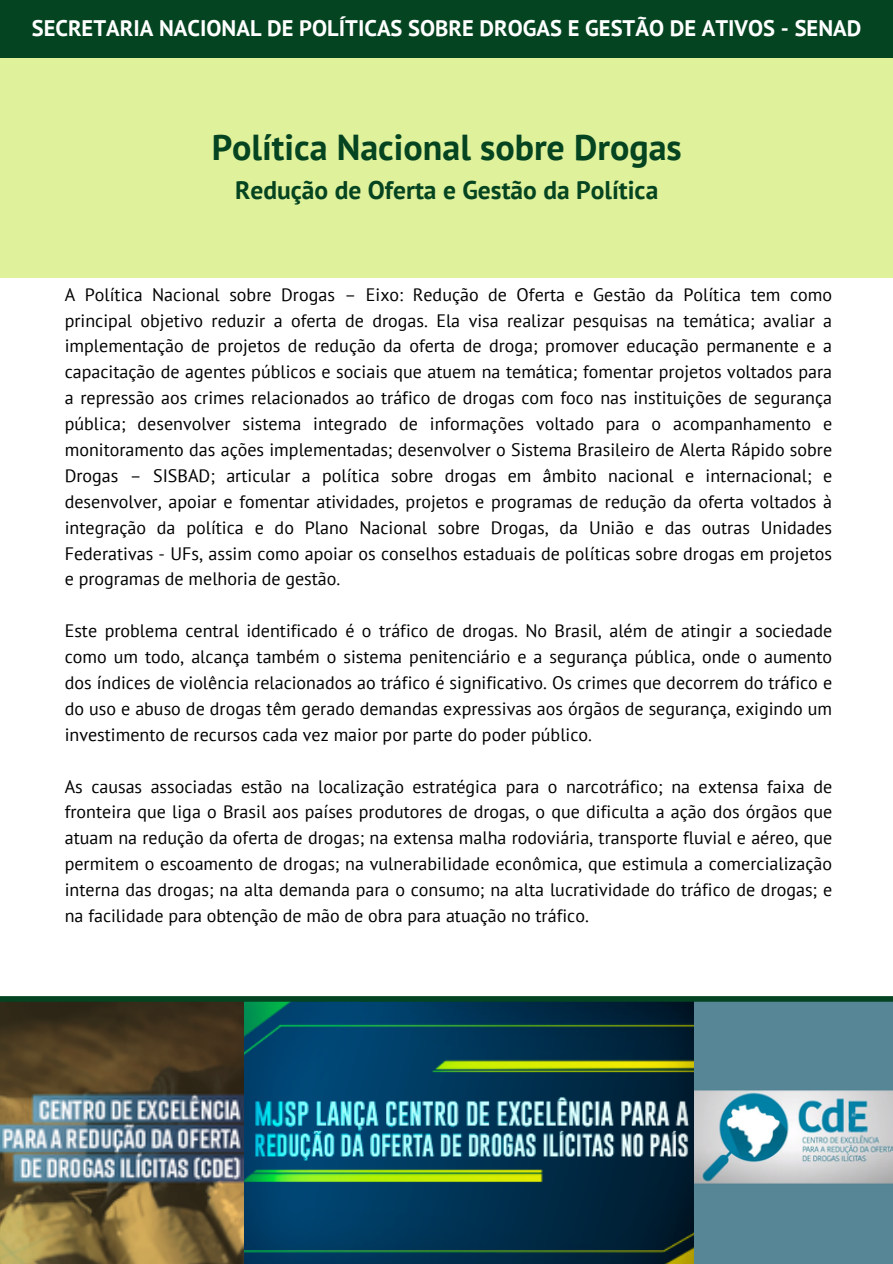
<style>
.page{position:relative;width:893px;height:1264px;background:#fff}
.page>*{position:absolute;margin:0;border:0;box-sizing:border-box;transform-origin:0 0}
.t1{font:700 36px "PT Sans";color:#044420}
.t2{font:700 25.5px "PT Sans";color:#044420}
.t3{font:700 22.5px "PT Sans";color:#fff}
.t4{font:18px/25.8px "PT Sans";color:#000;text-align:justify}
</style>
<div class="page">
<div style="left:0;top:53px;width:892px;height:224px;background:#e0f19c"></div>
<div style="left:0;top:0;width:892px;height:58px;background:#044420"></div>
<img style="left:0;top:1001px;width:244px;height:262px">
<img style="left:693px;top:1001px;width:199px;height:262px">
<img style="left:244px;top:1001px;width:449px;height:262px">
<div style="left:0;top:996px;width:892px;height:5px;background:#044420"></div>
<h3 class="t3" style="left:32px;top:13px;width:831px">SECRETARIA NACIONAL DE POLÍTICAS SOBRE DROGAS E GESTÃO DE ATIVOS - SENAD</h3>
<h1 class="t1" style="left:212px;top:123px;width:471px">Política Nacional sobre Drogas</h1>
<h2 class="t2" style="left:235px;top:173px;width:425px">Redução de Oferta e Gestão da Política</h2>
<p class="t4" style="left:65px;top:281px;width:768px">A Política Nacional sobre Drogas – Eixo: Redução de Oferta e Gestão da Política tem como principal objetivo reduzir a oferta de drogas. Ela visa realizar pesquisas na temática; avaliar a implementação de projetos de redução da oferta de droga; promover educação permanente e a capacitação de agentes públicos e sociais que atuem na temática; fomentar projetos voltados para a repressão aos crimes relacionados ao tráfico de drogas com foco nas instituições de segurança pública; desenvolver sistema integrado de informações voltado para o acompanhamento e monitoramento das ações implementadas; desenvolver o Sistema Brasileiro de Alerta Rápido sobre Drogas – SISBAD; articular a política sobre drogas em âmbito nacional e internacional; e desenvolver, apoiar e fomentar atividades, projetos e programas de redução da oferta voltados à integração da política e do Plano Nacional sobre Drogas, da União e das outras Unidades Federativas - UFs, assim como apoiar os conselhos estaduais de políticas sobre drogas em projetos e programas de melhoria de gestão.</p>
<p class="t4" style="left:65px;top:617px;width:768px">Este problema central identificado é o tráfico de drogas. No Brasil, além de atingir a sociedade como um todo, alcança também o sistema penitenciário e a segurança pública, onde o aumento dos índices de violência relacionados ao tráfico é significativo. Os crimes que decorrem do tráfico e do uso e abuso de drogas têm gerado demandas expressivas aos órgãos de segurança, exigindo um investimento de recursos cada vez maior por parte do poder público.</p>
<p class="t4" style="left:65px;top:773px;width:768px">As causas associadas estão na localização estratégica para o narcotráfico; na extensa faixa de fronteira que liga o Brasil aos países produtores de drogas, o que dificulta a ação dos órgãos que atuam na redução da oferta de drogas; na extensa malha rodoviária, transporte fluvial e aéreo, que permitem o escoamento de drogas; na vulnerabilidade econômica, que estimula a comercialização interna das drogas; na alta demanda para o consumo; na alta lucratividade do tráfico de drogas; e na facilidade para obtenção de mão de obra para atuação no tráfico.</p>
</div>
